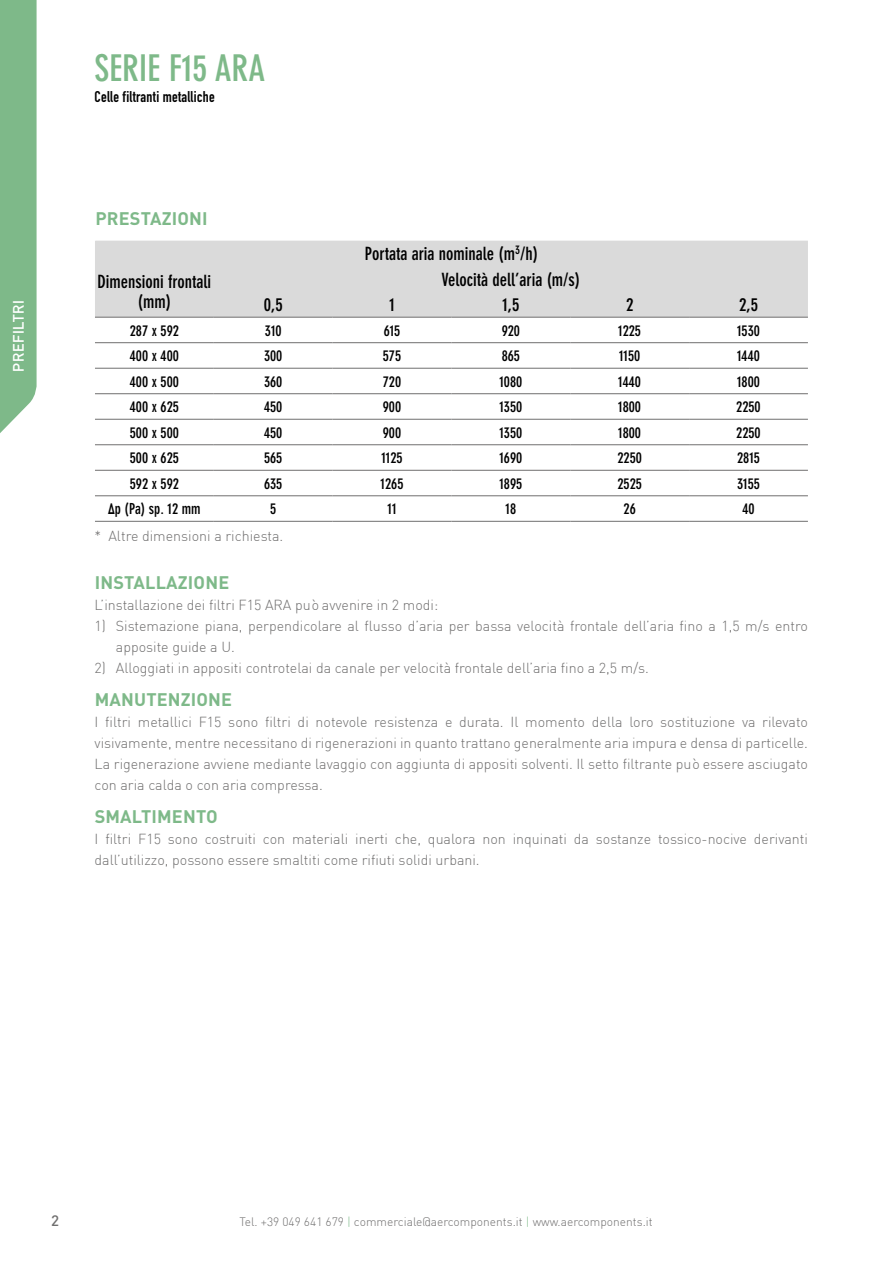
<style>
.page{position:relative;width:893px;height:1263px;background:#fff}
.page>*{position:absolute;margin:0;border:0;box-sizing:border-box;transform-origin:0 0}
.t1{font:700 condensed 36.3px "DIN Neuzeit Grotesk";color:#7eb989}
.t2{font:700 condensed 18px/19.5px "DIN Neuzeit Grotesk";color:#000;text-align:center}
.t3{font:700 18px "DIN Pro";letter-spacing:.01em;color:#7eb989}
.t4{font:15.3px "DIN Engschrift Alternate";letter-spacing:.02em;color:#000}
.t5{font:700 condensed 15px "DIN Neuzeit Grotesk";color:#000}
.t6{font:15px "DIN Mittelschrift";letter-spacing:.05em;color:#fff}
.t7{font:500 15px "DIN Pro";color:#706f6f}
.t8{font:300 14.25px/21px "DIN";color:#706f6f}
.t9{font:300 12px "DIN";color:#706f6f}
.s1{font-family:"DIN Pro";font-stretch:normal}
.s2{color:#7eb989}
</style>
<div class="page">
<svg style="left:0;top:0;width:37px;height:433px;background:#85bc8f"></svg>
<div style="left:95px;top:241px;width:713px;height:76px;background:#dadada"></div>
<hr style="left:95px;top:317px;width:119px;height:1px;background:#706f6f">
<hr style="left:214px;top:317px;width:119px;height:1px;background:#706f6f">
<hr style="left:333px;top:317px;width:118px;height:1px;background:#706f6f">
<hr style="left:451px;top:317px;width:119px;height:1px;background:#706f6f">
<hr style="left:570px;top:317px;width:119px;height:1px;background:#706f6f">
<hr style="left:689px;top:317px;width:119px;height:1px;background:#706f6f">
<hr style="left:95px;top:342px;width:119px;height:1px;background:#706f6f">
<hr style="left:214px;top:342px;width:119px;height:1px;background:#706f6f">
<hr style="left:333px;top:342px;width:118px;height:1px;background:#706f6f">
<hr style="left:451px;top:342px;width:119px;height:1px;background:#706f6f">
<hr style="left:570px;top:342px;width:119px;height:1px;background:#706f6f">
<hr style="left:689px;top:342px;width:119px;height:1px;background:#706f6f">
<hr style="left:95px;top:368px;width:119px;height:1px;background:#706f6f">
<hr style="left:214px;top:368px;width:119px;height:1px;background:#706f6f">
<hr style="left:333px;top:368px;width:118px;height:1px;background:#706f6f">
<hr style="left:451px;top:368px;width:119px;height:1px;background:#706f6f">
<hr style="left:570px;top:368px;width:119px;height:1px;background:#706f6f">
<hr style="left:689px;top:368px;width:119px;height:1px;background:#706f6f">
<hr style="left:95px;top:393px;width:119px;height:1px;background:#706f6f">
<hr style="left:214px;top:393px;width:119px;height:1px;background:#706f6f">
<hr style="left:333px;top:393px;width:118px;height:1px;background:#706f6f">
<hr style="left:451px;top:393px;width:119px;height:1px;background:#706f6f">
<hr style="left:570px;top:393px;width:119px;height:1px;background:#706f6f">
<hr style="left:689px;top:393px;width:119px;height:1px;background:#706f6f">
<hr style="left:95px;top:419px;width:119px;height:1px;background:#706f6f">
<hr style="left:214px;top:419px;width:119px;height:1px;background:#706f6f">
<hr style="left:333px;top:419px;width:118px;height:1px;background:#706f6f">
<hr style="left:451px;top:419px;width:119px;height:1px;background:#706f6f">
<hr style="left:570px;top:419px;width:119px;height:1px;background:#706f6f">
<hr style="left:689px;top:419px;width:119px;height:1px;background:#706f6f">
<hr style="left:95px;top:444px;width:119px;height:1px;background:#706f6f">
<hr style="left:214px;top:444px;width:119px;height:1px;background:#706f6f">
<hr style="left:333px;top:444px;width:118px;height:1px;background:#706f6f">
<hr style="left:451px;top:444px;width:119px;height:1px;background:#706f6f">
<hr style="left:570px;top:444px;width:119px;height:1px;background:#706f6f">
<hr style="left:689px;top:444px;width:119px;height:1px;background:#706f6f">
<hr style="left:95px;top:470px;width:119px;height:1px;background:#706f6f">
<hr style="left:214px;top:470px;width:119px;height:1px;background:#706f6f">
<hr style="left:333px;top:470px;width:118px;height:1px;background:#706f6f">
<hr style="left:451px;top:470px;width:119px;height:1px;background:#706f6f">
<hr style="left:570px;top:470px;width:119px;height:1px;background:#706f6f">
<hr style="left:689px;top:470px;width:119px;height:1px;background:#706f6f">
<hr style="left:95px;top:495px;width:119px;height:1px;background:#706f6f">
<hr style="left:214px;top:495px;width:119px;height:1px;background:#706f6f">
<hr style="left:333px;top:495px;width:118px;height:1px;background:#706f6f">
<hr style="left:451px;top:495px;width:119px;height:1px;background:#706f6f">
<hr style="left:570px;top:495px;width:119px;height:1px;background:#706f6f">
<hr style="left:689px;top:495px;width:119px;height:1px;background:#706f6f">
<hr style="left:95px;top:521px;width:119px;height:1px;background:#706f6f">
<hr style="left:214px;top:521px;width:119px;height:1px;background:#706f6f">
<hr style="left:333px;top:521px;width:118px;height:1px;background:#706f6f">
<hr style="left:451px;top:521px;width:119px;height:1px;background:#706f6f">
<hr style="left:570px;top:521px;width:119px;height:1px;background:#706f6f">
<hr style="left:689px;top:521px;width:119px;height:1px;background:#706f6f">
<p class="t6" style="left:10px;top:372px;width:73px;rotate:-90deg">PREFILTRI</p>
<h1 class="t1" style="left:95px;top:47px;width:172px">SERIE F15 ARA</h1>
<p class="t4" style="left:95px;top:88px;width:122px">Celle filtranti metalliche</p>
<p class="t3" style="left:95px;top:206px;width:114px">PRESTAZIONI</p>
<p class="t2" style="left:365px;top:244px;width:175px">Portata aria nominale (m<sup>3</sup>/h)</p>
<p class="t2" style="left:98px;top:273px;width:115px">Dimensioni frontali (mm)</p>
<p class="t2" style="left:441px;top:270px;width:140px">Velocità dell’aria (m/s)</p>
<p class="t2" style="left:264px;top:295px;width:21px">0,5</p>
<p class="t2" style="left:389px;top:295px;width:7px">1</p>
<p class="t2" style="left:502px;top:295px;width:18px">1,5</p>
<p class="t2" style="left:626px;top:295px;width:9px">2</p>
<p class="t2" style="left:739px;top:295px;width:21px">2,5</p>
<p class="t5" style="left:130px;top:322px;width:51px">287 x 592</p>
<p class="t5" style="left:265px;top:322px;width:18px">310</p>
<p class="t5" style="left:384px;top:322px;width:18px">615</p>
<p class="t5" style="left:502px;top:322px;width:20px">920</p>
<p class="t5" style="left:618px;top:322px;width:24px">1225</p>
<p class="t5" style="left:737px;top:322px;width:24px">1530</p>
<p class="t5" style="left:130px;top:347px;width:51px">400 x 400</p>
<p class="t5" style="left:264px;top:347px;width:20px">300</p>
<p class="t5" style="left:383px;top:347px;width:20px">575</p>
<p class="t5" style="left:502px;top:347px;width:20px">865</p>
<p class="t5" style="left:619px;top:347px;width:23px">1150</p>
<p class="t5" style="left:737px;top:347px;width:24px">1440</p>
<p class="t5" style="left:130px;top:373px;width:51px">400 x 500</p>
<p class="t5" style="left:264px;top:373px;width:20px">360</p>
<p class="t5" style="left:383px;top:373px;width:20px">720</p>
<p class="t5" style="left:499px;top:373px;width:24px">1080</p>
<p class="t5" style="left:618px;top:373px;width:24px">1440</p>
<p class="t5" style="left:737px;top:373px;width:24px">1800</p>
<p class="t5" style="left:130px;top:398px;width:51px">400 x 625</p>
<p class="t5" style="left:264px;top:398px;width:20px">450</p>
<p class="t5" style="left:383px;top:398px;width:20px">900</p>
<p class="t5" style="left:499px;top:398px;width:24px">1350</p>
<p class="t5" style="left:618px;top:398px;width:24px">1800</p>
<p class="t5" style="left:736px;top:398px;width:26px">2250</p>
<p class="t5" style="left:130px;top:424px;width:51px">500 x 500</p>
<p class="t5" style="left:264px;top:424px;width:20px">450</p>
<p class="t5" style="left:383px;top:424px;width:20px">900</p>
<p class="t5" style="left:499px;top:424px;width:24px">1350</p>
<p class="t5" style="left:618px;top:424px;width:24px">1800</p>
<p class="t5" style="left:736px;top:424px;width:26px">2250</p>
<p class="t5" style="left:130px;top:449px;width:51px">500 x 625</p>
<p class="t5" style="left:264px;top:449px;width:20px">565</p>
<p class="t5" style="left:381px;top:449px;width:23px">1125</p>
<p class="t5" style="left:499px;top:449px;width:24px">1690</p>
<p class="t5" style="left:617px;top:449px;width:26px">2250</p>
<p class="t5" style="left:737px;top:449px;width:24px">2815</p>
<p class="t5" style="left:130px;top:475px;width:51px">592 x 592</p>
<p class="t5" style="left:264px;top:475px;width:20px">635</p>
<p class="t5" style="left:381px;top:475px;width:24px">1265</p>
<p class="t5" style="left:499px;top:475px;width:24px">1895</p>
<p class="t5" style="left:617px;top:475px;width:26px">2525</p>
<p class="t5" style="left:737px;top:475px;width:24px">3155</p>
<p class="t5" style="left:108px;top:500px;width:94px"><span class="s1">Δ</span>p (Pa) sp. 12 mm</p>
<p class="t5" style="left:270px;top:500px;width:8px">5</p>
<p class="t5" style="left:388px;top:500px;width:10px">11</p>
<p class="t5" style="left:506px;top:500px;width:12px">18</p>
<p class="t5" style="left:624px;top:500px;width:14px">26</p>
<p class="t5" style="left:742px;top:500px;width:14px">40</p>
<p class="t8" style="left:95px;top:525px;width:190px">* Altre dimensioni a richiesta.</p>
<p class="t3" style="left:95px;top:570px;width:136px">INSTALLAZIONE</p>
<p class="t8" style="left:95px;top:594px;width:345px">L’installazione dei filtri F15 ARA può avvenire in 2 modi:</p>
<p class="t8" style="left:116px;top:615px;width:693px;text-indent:-21px">1) Sistemazione piana, perpendicolare al flusso d’aria per bassa velocità frontale dell’aria fino a 1,5 m/s entro apposite guide a U.</p>
<p class="t8" style="left:95px;top:657px;width:556px">2) Alloggiati in appositi controtelai da canale per velocità frontale dell’aria fino a 2,5 m/s.</p>
<p class="t3" style="left:95px;top:687px;width:139px">MANUTENZIONE</p>
<p class="t8" style="left:95px;top:711px;width:715px;text-align:justify">I filtri metallici F15 sono filtri di notevole resistenza e durata. Il momento della loro sostituzione va rilevato visivamente, mentre necessitano di rigenerazioni in quanto trattano generalmente aria impura e densa di particelle.<br>La rigenerazione avviene mediante lavaggio con aggiunta di appositi solventi. Il setto filtrante può essere asciugato con aria calda o con aria compressa.</p>
<p class="t3" style="left:95px;top:804px;width:124px">SMALTIMENTO</p>
<p class="t8" style="left:95px;top:828px;width:715px">I filtri F15 sono costruiti con materiali inerti che, qualora non inquinati da sostanze tossico-nocive derivanti dall’utilizzo, possono essere smaltiti come rifiuti solidi urbani.</p>
<p class="t7" style="left:51px;top:1210px;width:9px">2</p>
<p class="t9" style="left:239px;top:1214px;width:415px">Tel. +39 049 641 679 <span class="s2">|</span> commerciale@aercomponents.it <span class="s2">|</span> www.aercomponents.it</p>
</div>
